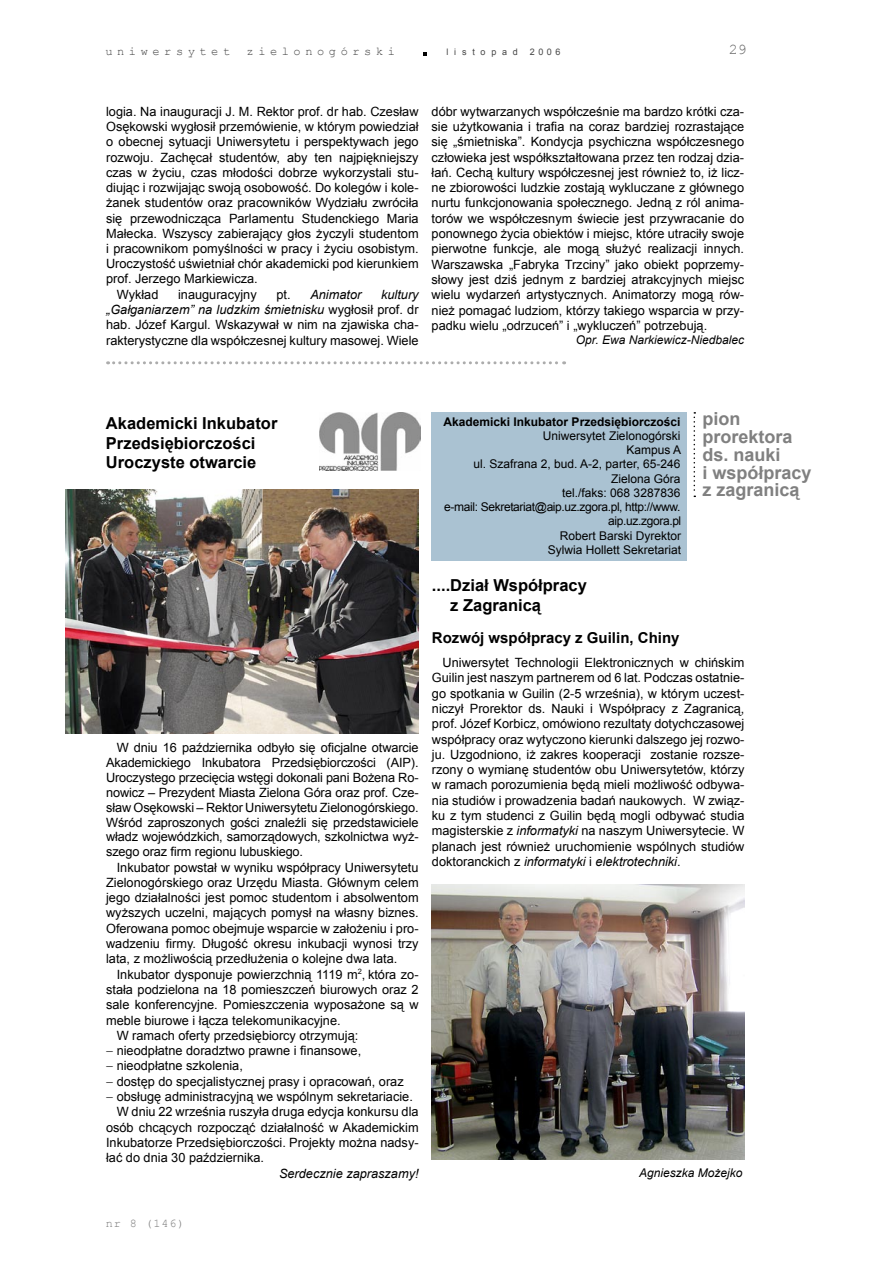
<style>
.page{position:relative;width:893px;height:1263px;background:#fff}
.page>*{position:absolute;margin:0;border:0;box-sizing:border-box;transform-origin:0 0}
.t1{font:700 18px "Arial";color:#808080}
.Tytul{font:700 16.5px/19.8px "Arial";color:#000}
.Tytul-2{font:700 15px "Arial";color:#000}
.t2{font:15px "Courier New";color:#636363}
.Podstawowy{font:12.75px/15.3px "Arial";color:#000;text-align:justify}
.Podstawowy_lepsze_przenoszenie{font:12.75px/14.9px "Arial";letter-spacing:-.01em;color:#000;text-align:justify}
.wypunkt_zwykłe{font:12.75px "Arial";color:#000}
.Podstawowy-2{font:italic 12.75px "Arial";color:#000}
.Podstawowy-3{font:12px/14.2px "Arial";color:#000;text-align:right}
.Podstawowy-4{font:12px/14.2px "Arial";letter-spacing:-.03em;color:#000;text-align:right}
.Podpis_autora_tekstu{font:12px "Arial";color:#000}
.Podpis_autora_tekstu-2{font:italic 12px "Arial";color:#000}
.Podstawowy-5{font:700 12px "Arial";color:#000}
.t3{font:12px "Courier New";letter-spacing:.38em;color:#464646}
.t4{font:11.85px "Courier New";color:#7d7d7d}
.t5{font:9px "Arial";letter-spacing:.64em;color:#464646}
.s1{font-style:normal}
.s2{font-style:italic}
</style>
<div class="page">
<svg style="left:423px;top:52px;width:4px;height:3px"></svg>
<div style="left:432px;top:412px;width:255px;height:148px;background:#aac2d2"></div>
<svg style="left:693px;top:412px;width:2px;height:85px"></svg>
<img style="left:319px;top:413px;width:101px;height:58px">
<img style="left:66px;top:489px;width:353px;height:244px">
<img style="left:432px;top:884px;width:312px;height:275px">
<svg style="left:108px;top:361px;width:457px;height:3px"></svg>
<p class="t3" style="left:105px;top:44px;width:126px">uniwersytet</p>
<p class="t3" style="left:247px;top:44px;width:150px">zielonogórski</p>
<p class="t5" style="left:447px;top:46px;width:73px">listopad</p>
<p class="t5" style="left:530px;top:46px;width:32px">2006</p>
<p class="t2" style="left:729px;top:40px;width:19px">29</p>
<p class="Podstawowy" style="left:106px;top:104px;width:314px">logia. Na inauguracji J. M. Rektor prof. dr hab. Czesław Osękowski wygłosił przemówienie, w którym powiedział o obecnej sytuacji Uniwersytetu i perspektywach jego rozwoju. Zachęcał studentów, aby ten najpiękniejszy czas w życiu, czas młodości dobrze wykorzystali stu&shy;diując i rozwijając swoją osobowość. Do kolegów i kole&shy;żanek studentów oraz pracowników Wydziału zwróciła się przewodnicząca Parlamentu Studenckiego Maria Małecka. Wszyscy zabierający głos życzyli studentom i pracownikom pomyślności w pracy i życiu osobistym.<br>Uroczystość uświetniał chór akademicki pod kierunkiem prof. Jerzego Markiewicza.</p>
<p class="Podstawowy" style="left:117px;top:287px;width:43px">Wykład</p>
<p class="Podstawowy" style="left:178px;top:287px;width:80px">inauguracyjny</p>
<p class="Podstawowy-2" style="left:276px;top:286px;width:86px"><span class="s1">pt.</span> Animator</p>
<p class="Podstawowy" style="left:106px;top:287px;width:314px;text-indent:275px"><span class="s2">kultury „Gałganiarzem” na ludzkim śmietnisku</span> wygłosił prof. dr hab. Józef Kargul. Wskazywał w nim na zjawiska cha&shy;rakterystyczne dla współczesnej kultury masowej. Wiele</p>
<p class="Podstawowy" style="left:432px;top:104px;width:314px">dóbr wytwarzanych współcześnie ma bardzo krótki cza&shy;sie użytkowania i trafia na coraz bardziej rozrastające się „śmietniska”. Kondycja psychiczna współczesnego człowieka jest współkształtowana przez ten rodzaj dzia&shy;łań. Cechą kultury współczesnej jest również to, iż licz&shy;ne zbiorowości ludzkie zostają wykluczane z głównego nurtu funkcjonowania społecznego. Jedną z ról anima&shy;torów we współczesnym świecie jest przywracanie do ponownego życia obiektów i miejsc, które utraciły swoje pierwotne funkcje, ale mogą służyć realizacji innych.<br>Warszawska „Fabryka Trzciny” jako obiekt poprzemy&shy;słowy jest dziś jednym z bardziej atrakcyjnych miejsc wielu wydarzeń artystycznych. Animatorzy mogą rów&shy;nież pomagać ludziom, którzy takiego wsparcia w przy&shy;padku wielu „odrzuceń” i „wykluczeń” potrzebują.</p>
<p class="Podpis_autora_tekstu-2" style="left:576px;top:332px;width:170px">Opr. Ewa Narkiewicz-Niedbalec</p>
<p class="Tytul" style="left:106px;top:414px;width:173px">Akademicki Inkubator<br>Przedsiębiorczości<br>Uroczyste otwarcie</p>
<p class="t1" style="left:702px;top:407px;width:39px">pion</p>
<p class="Podstawowy-5" style="left:444px;top:413px;width:238px">Akademicki Inkubator Przedsiębiorczości</p>
<p class="Podstawowy-3" style="left:543px;top:429px;width:139px">Uniwersytet Zielonogórski</p>
<p class="Podstawowy-3" style="left:626px;top:443px;width:56px">Kampus A</p>
<p class="Podstawowy-3" style="left:474px;top:457px;width:208px">ul. Szafrana 2, bud. A-2, parter, 65-246<br>Zielona Góra</p>
<p class="Podstawowy-3" style="left:562px;top:486px;width:120px">tel./faks: 068 3287836</p>
<p class="Podstawowy-4" style="left:444px;top:500px;width:238px">e-mail: Sekretariat@aip.uz.zgora.pl, http://www. aip.uz.zgora.pl</p>
<p class="Podpis_autora_tekstu" style="left:560px;top:527px;width:123px">Robert Barski Dyrektor</p>
<p class="Podpis_autora_tekstu" style="left:548px;top:542px;width:135px">Sylwia Hollett Sekretariat</p>
<p class="t1" style="left:702px;top:425px;width:92px">prorektora</p>
<p class="t1" style="left:702px;top:443px;width:80px">ds. nauki</p>
<p class="t1" style="left:702px;top:460px;width:111px">i współpracy</p>
<p class="t1" style="left:702px;top:478px;width:99px">z zagranicą</p>
<p class="Tytul" style="left:450px;top:576px;width:138px;text-indent:-18px">....Dział Współpracy z Zagranicą</p>
<p class="Tytul-2" style="left:432px;top:628px;width:249px">Rozwój współpracy z Guilin, Chiny</p>
<p class="Podstawowy" style="left:432px;top:655px;width:314px;text-indent:11px">Uniwersytet Technologii Elektronicznych w chińskim Guilin jest naszym partnerem od 6 lat. Podczas ostatnie&shy;go spotkania w Guilin (2-5 września), w którym uczest&shy;niczył Prorektor ds. Nauki i Współpracy z Zagranicą, prof. Józef Korbicz, omówiono rezultaty dotychczasowej współpracy oraz wytyczono kierunki dalszego jej rozwo&shy;ju. Uzgodniono, iż zakres kooperacji zostanie rozsze&shy;rzony o wymianę studentów obu Uniwersytetów, którzy w ramach porozumienia będą mieli możliwość odbywa&shy;nia studiów i prowadzenia badań naukowych. W związ&shy;ku z tym studenci z Guilin będą mogli odbywać studia magisterskie z <span class="s2">informatyki</span> na naszym Uniwersytecie. W planach jest również uruchomienie wspólnych studiów doktoranckich z <span class="s2">informatyki</span> i <span class="s2">elektrotechniki</span>.</p>
<p class="Podstawowy_lepsze_przenoszenie" style="left:106px;top:740px;width:314px;text-indent:11px">W dniu 16 października odbyło się oficjalne otwarcie Akademickiego Inkubatora Przedsiębiorczości (AIP).<br>Uroczystego przecięcia wstęgi dokonali pani Bożena Ro&shy;nowicz – Prezydent Miasta Zielona Góra oraz prof. Cze&shy;sław Osękowski – Rektor Uniwersytetu Zielonogórskiego.<br>Wśród zaproszonych gości znaleźli się przedstawiciele władz wojewódzkich, samorządowych, szkolnictwa wyż&shy;szego oraz firm regionu lubuskiego.</p>
<p class="Podstawowy" style="left:106px;top:859px;width:314px;text-indent:11px">Inkubator powstał w wyniku współpracy Uniwersytetu Zielonogórskiego oraz Urzędu Miasta. Głównym celem jego działalności jest pomoc studentom i absolwentom wyższych uczelni, mających pomysł na własny biznes.<br>Oferowana pomoc obejmuje wsparcie w założeniu i pro&shy;wadzeniu firmy. Długość okresu inkubacji wynosi trzy lata, z możliwością przedłużenia o kolejne dwa lata.</p>
<p class="Podstawowy" style="left:106px;top:967px;width:314px;text-indent:11px">Inkubator dysponuje powierzchnią 1119 m<sup>2</sup>, która zo&shy;stała podzielona na 18 pomieszczeń biurowych oraz 2 sale konferencyjne. Pomieszczenia wyposażone są w meble biurowe i łącza telekomunikacyjne.</p>
<p class="Podstawowy" style="left:117px;top:1028px;width:243px">W ramach oferty przedsiębiorcy otrzymują:</p>
<p class="wypunkt_zwykłe" style="left:106px;top:1042px;width:257px">− nieodpłatne doradztwo prawne i finansowe,</p>
<p class="wypunkt_zwykłe" style="left:106px;top:1058px;width:138px">− nieodpłatne szkolenia,</p>
<p class="wypunkt_zwykłe" style="left:106px;top:1073px;width:299px">− dostęp do specjalistycznej prasy i opracowań, oraz</p>
<p class="wypunkt_zwykłe" style="left:106px;top:1088px;width:308px">− obsługę administracyjną we wspólnym sekretariacie.</p>
<p class="Podstawowy" style="left:106px;top:1104px;width:314px;text-indent:11px">W dniu 22 września ruszyła druga edycja konkursu dla osób chcących rozpocząć działalność w Akademickim Inkubatorze Przedsiębiorczości. Projekty można nadsy&shy;łać do dnia 30 października.</p>
<p class="Podstawowy-2" style="left:279px;top:1164px;width:141px">Serdecznie zapraszamy!</p>
<p class="Podpis_autora_tekstu-2" style="left:639px;top:1165px;width:105px">Agnieszka Możejko</p>
<p class="t4" style="left:106px;top:1216px;width:80px">nr 8 (146)</p>
</div>
